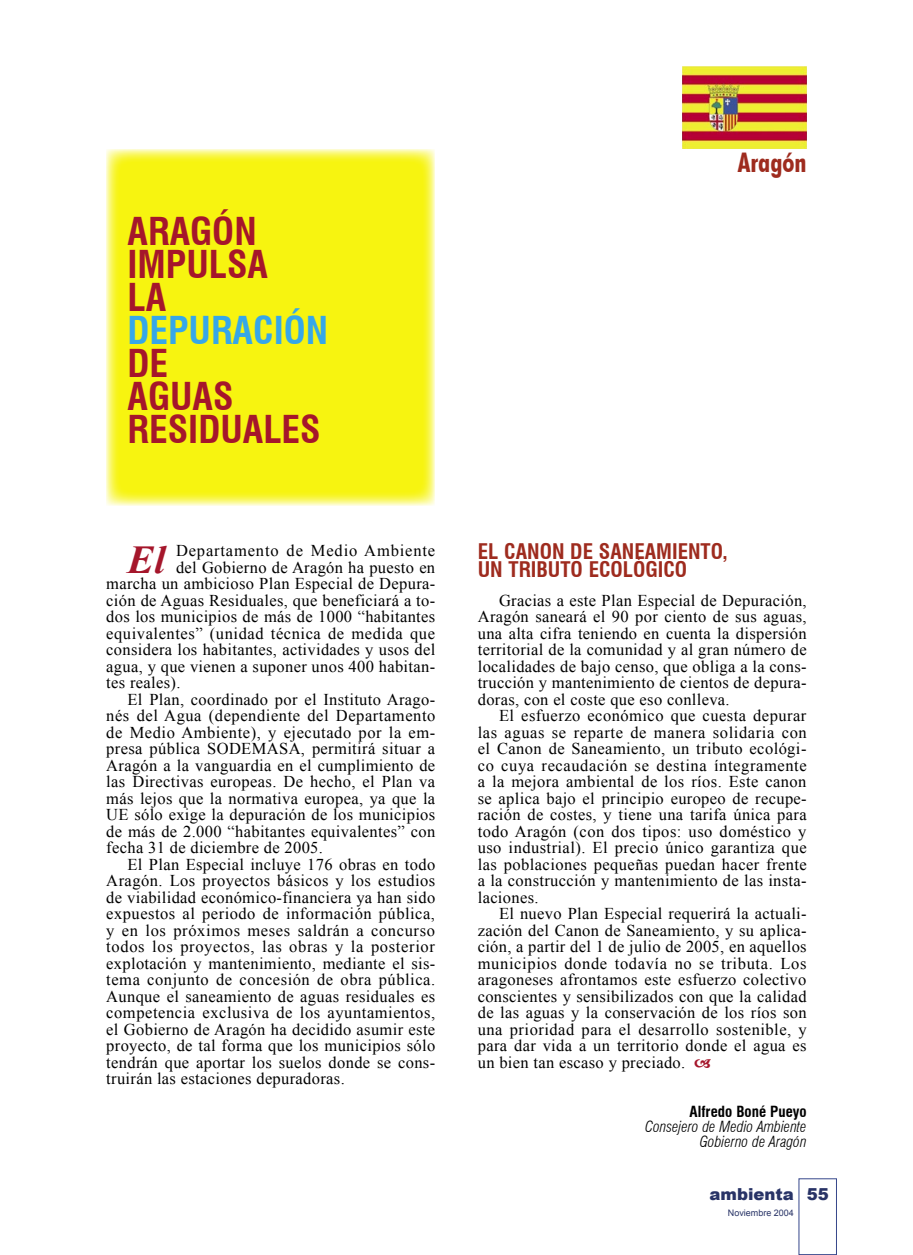
<style>
.page{position:relative;width:913px;height:1255px;background:#fff}
.page>*{position:absolute;margin:0;border:0;box-sizing:border-box;transform-origin:0 0}
.Texto_general-OK{font:italic 700 39.6px "Times New Roman";color:#a5162b}
.t1{font:700 condensed 37.5px/33px "Swiss 721 BT";color:#a5162b}
.t2{font:700 condensed 37.5px "Swiss 721 BT";color:#36a7e9}
.t3{font:700 condensed 27px "Futura BT";color:#9e2b1e}
.Ladillo{font:700 condensed 21px "Swiss 721 BT";color:#9e2b1e}
.Texto_general-OK-2{font:16.5px/16.5px "Times New Roman";letter-spacing:.02em;color:#000;text-align:justify}
.Texto_general-OK-3{font:16.5px "Times New Roman";letter-spacing:.05em;color:#000}
.t4{font:900 16.5px "Arial";color:#283366}
.Firma2{font:italic 300 condensed 15px "Swiss 721 BT";color:#000}
.Firma{font:700 condensed 15px "Swiss 721 BT";color:#000}
.t5{font:9px "Arial";color:#283366}
</style>
<div class="page">
<div style="left:799px;top:1178px;width:38px;height:76px;border:1px solid #36478b"></div>
<div style="left:106px;top:149px;width:329px;height:356px;background:#f7f410"></div>
<img style="left:683px;top:67px;width:124px;height:82px">
<h2 class="t1" style="left:128px;top:215px;width:142px">ARAGÓN<br>IMPULSA<br>LA</h2>
<h2 class="t2" style="left:128px;top:308px;width:202px">DEPURACIÓN</h2>
<h2 class="t1" style="left:128px;top:347px;width:195px">DE<br>AGUAS<br>RESIDUALES</h2>
<p class="Texto_general-OK" style="left:128px;top:531px;width:39px">El</p>
<p class="Texto_general-OK-3" style="left:176px;top:539px;width:261px">Departamento de Medio Ambiente</p>
<p class="Texto_general-OK-2" style="left:176px;top:558px;width:261px">del Gobierno de Aragón ha puesto en</p>
<p class="Texto_general-OK-2" style="left:106px;top:575px;width:330px">marcha un ambicioso Plan Especial de Depura-</p>
<p class="Texto_general-OK-2" style="left:106px;top:591px;width:330px">ción de Aguas Residuales, que beneficiará a to-</p>
<p class="Texto_general-OK-2" style="left:106px;top:608px;width:330px">dos los municipios de más de 1000 “habitantes</p>
<p class="Texto_general-OK-2" style="left:106px;top:624px;width:330px">equivalentes” (unidad técnica de medida que</p>
<p class="Texto_general-OK-2" style="left:106px;top:641px;width:330px">considera los habitantes, actividades y usos del</p>
<p class="Texto_general-OK-2" style="left:106px;top:657px;width:330px">agua, y que vienen a suponer unos 400 habitan-</p>
<p class="Texto_general-OK-2" style="left:106px;top:674px;width:76px">tes reales).</p>
<p class="Texto_general-OK-2" style="left:106px;top:690px;width:331px;text-indent:21px">El Plan, coordinado por el Instituto Arago&shy;nés del Agua (dependiente del Departamento de Medio Ambiente), y ejecutado por la em&shy;presa pública SODEMASA, permitirá situar a Aragón a la vanguardia en el cumplimiento de las Directivas europeas. De hecho, el Plan va más lejos que la normativa europea, ya que la UE sólo exige la depuración de los municipios de más de 2.000 “habitantes equivalentes” con fecha 31 de diciembre de 2005.</p>
<p class="Texto_general-OK-2" style="left:106px;top:855px;width:330px;text-indent:21px">El Plan Especial incluye 176 obras en todo Aragón. Los proyectos básicos y los estudios de viabilidad económico-financiera ya han sido expuestos al periodo de información pública, y en los próximos meses saldrán a concurso todos los proyectos, las obras y la posterior explotación y mantenimiento, mediante el sis&shy;tema conjunto de concesión de obra pública.<br>Aunque el saneamiento de aguas residuales es competencia exclusiva de los ayuntamientos, el Gobierno de Aragón ha decidido asumir este proyecto, de tal forma que los municipios sólo tendrán que aportar los suelos donde se cons&shy;truirán las estaciones depuradoras.</p>
<p class="t3" style="left:738px;top:145px;width:70px">Aragón</p>
<p class="Ladillo" style="left:478px;top:538px;width:251px">EL CANON DE SANEAMIENTO,</p>
<p class="Ladillo" style="left:478px;top:556px;width:211px">UN TRIBUTO ECOLÓGICO</p>
<p class="Texto_general-OK-2" style="left:478px;top:591px;width:330px;text-indent:21px">Gracias a este Plan Especial de Depuración, Aragón saneará el 90 por ciento de sus aguas, una alta cifra teniendo en cuenta la dispersión territorial de la comunidad y al gran número de localidades de bajo censo, que obliga a la cons&shy;trucción y mantenimiento de cientos de depura&shy;doras, con el coste que eso conlleva.</p>
<p class="Texto_general-OK-2" style="left:478px;top:707px;width:331px;text-indent:21px">El esfuerzo económico que cuesta depurar las aguas se reparte de manera solidaria con el Canon de Saneamiento, un tributo ecológi&shy;co cuya recaudación se destina íntegramente a la mejora ambiental de los ríos. Este canon se aplica bajo el principio europeo de recupe&shy;ración de costes, y tiene una tarifa única para todo Aragón (con dos tipos: uso doméstico y uso industrial). El precio único garantiza que las poblaciones pequeñas puedan hacer frente a la construcción y mantenimiento de las insta&shy;laciones.</p>
<p class="Texto_general-OK-2" style="left:478px;top:905px;width:331px;text-indent:21px">El nuevo Plan Especial requerirá la actuali&shy;zación del Canon de Saneamiento, y su aplica&shy;ción, a partir del 1 de julio de 2005, en aquellos municipios donde todavía no se tributa. Los aragoneses afrontamos este esfuerzo colectivo conscientes y sensibilizados con que la calidad de las aguas y la conservación de los ríos son una prioridad para el desarrollo sostenible, y para dar vida a un territorio donde el agua es un bien tan escaso y preciado.</p>
<p class="Firma" style="left:690px;top:1102px;width:119px">Alfredo Boné Pueyo</p>
<p class="Firma2" style="left:645px;top:1117px;width:163px">Consejero de Medio Ambiente</p>
<p class="Firma2" style="left:700px;top:1132px;width:108px">Gobierno de Aragón</p>
<p class="t4" style="left:709px;top:1181px;width:86px">ambienta</p>
<p class="t5" style="left:728px;top:1207px;width:68px">Noviembre 2004</p>
<p class="t4" style="left:807px;top:1181px;width:24px">55</p>
</div>
